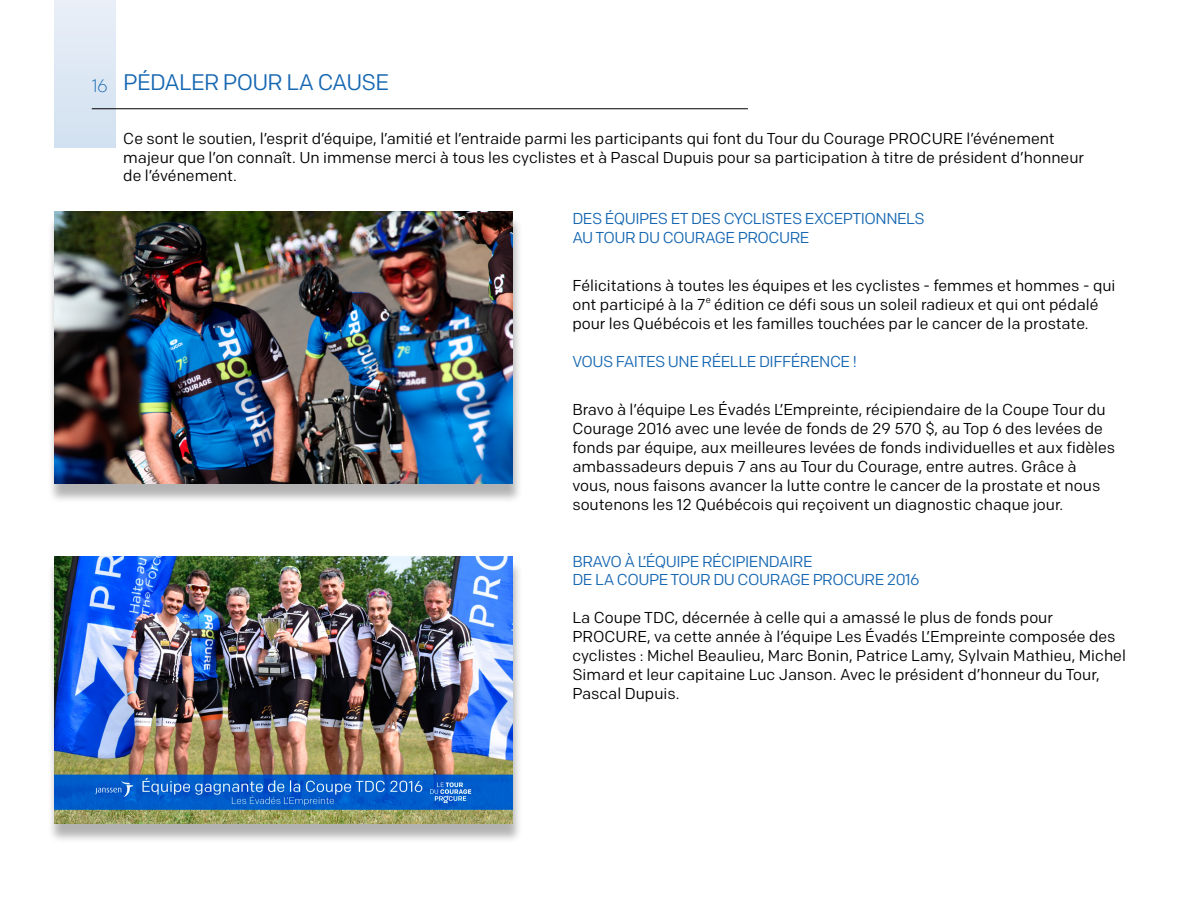
<style>
.page{position:relative;width:1188px;height:918px;background:#fff}
.page>*{position:absolute;margin:0;border:0;box-sizing:border-box;transform-origin:0 0}
.t1{font:22.5px "Colfax";letter-spacing:-.03em;color:#1667b2}
.t2{font:15.75px/18.9px "Colfax";color:#000}
.t3{font:15.75px/18.9px "Colfax";letter-spacing:-.03em;color:#1667b2}
.s1{font-weight:300;font-size:18px}
</style>
<div class="page">
<div style="left:54px;top:0;width:61px;height:148px;background:#dde8f4"></div>
<hr style="left:92px;top:108px;width:656px;height:1px;background:#000">
<div style="left:47px;top:215px;width:476px;height:289px;background:#000;opacity:.3"></div>
<img style="left:54px;top:212px;width:459px;height:272px">
<div style="left:47px;top:560px;width:475px;height:283px;background:#000;opacity:.3"></div>
<img style="left:54px;top:556px;width:459px;height:267px">
<h1 class="t1" style="left:92px;top:69px;width:299px"><span class="s1">16</span> PÉDALER POUR LA CAUSE</h1>
<p class="t2" style="left:123px;top:129px;width:962px">Ce sont le soutien, l’esprit d’équipe, l’amitié et l’entraide parmi les participants qui font du Tour du Courage PROCURE l’événement majeur que l’on connaît. Un immense merci à tous les cyclistes et à Pascal Dupuis pour sa participation à titre de président d’honneur de l’événement.</p>
<p class="t3" style="left:572px;top:209px;width:354px">DES ÉQUIPES ET DES CYCLISTES EXCEPTIONNELS<br>AU TOUR DU COURAGE PROCURE</p>
<p class="t2" style="left:572px;top:276px;width:545px">Félicitations à toutes les équipes et les cyclistes - femmes et hommes - qui ont participé à la 7<sup>e</sup> édition ce défi sous un soleil radieux et qui ont pédalé pour les Québécois et les familles touchées par le cancer de la prostate.</p>
<p class="t3" style="left:572px;top:352px;width:286px">VOUS FAITES UNE RÉELLE DIFFÉRENCE !</p>
<p class="t2" style="left:572px;top:400px;width:544px">Bravo à l’équipe Les Évadés L’Empreinte, récipiendaire de la Coupe Tour du Courage 2016 avec une levée de fonds de 29 570 $, au Top 6 des levées de fonds par équipe, aux meilleures levées de fonds individuelles et aux fidèles ambassadeurs depuis 7 ans au Tour du Courage, entre autres. Grâce à vous, nous faisons avancer la lutte contre le cancer de la prostate et nous soutenons les 12 Québécois qui reçoivent un diagnostic chaque jour.</p>
<p class="t3" style="left:572px;top:551px;width:349px">BRAVO À L’ÉQUIPE RÉCIPIENDAIRE<br>DE LA COUPE TOUR DU COURAGE PROCURE 2016</p>
<p class="t2" style="left:572px;top:608px;width:555px">La Coupe TDC, décernée à celle qui a amassé le plus de fonds pour PROCURE, va cette année à l’équipe Les Évadés L’Empreinte composée des cyclistes : M ichel Beaulieu, Marc Bonin, Patrice Lamy, Sylvain Mathieu, M ichel Simard et leur capitaine Luc Janson. Avec le président d’honneur du Tour, Pascal Dupuis.</p>
</div>
